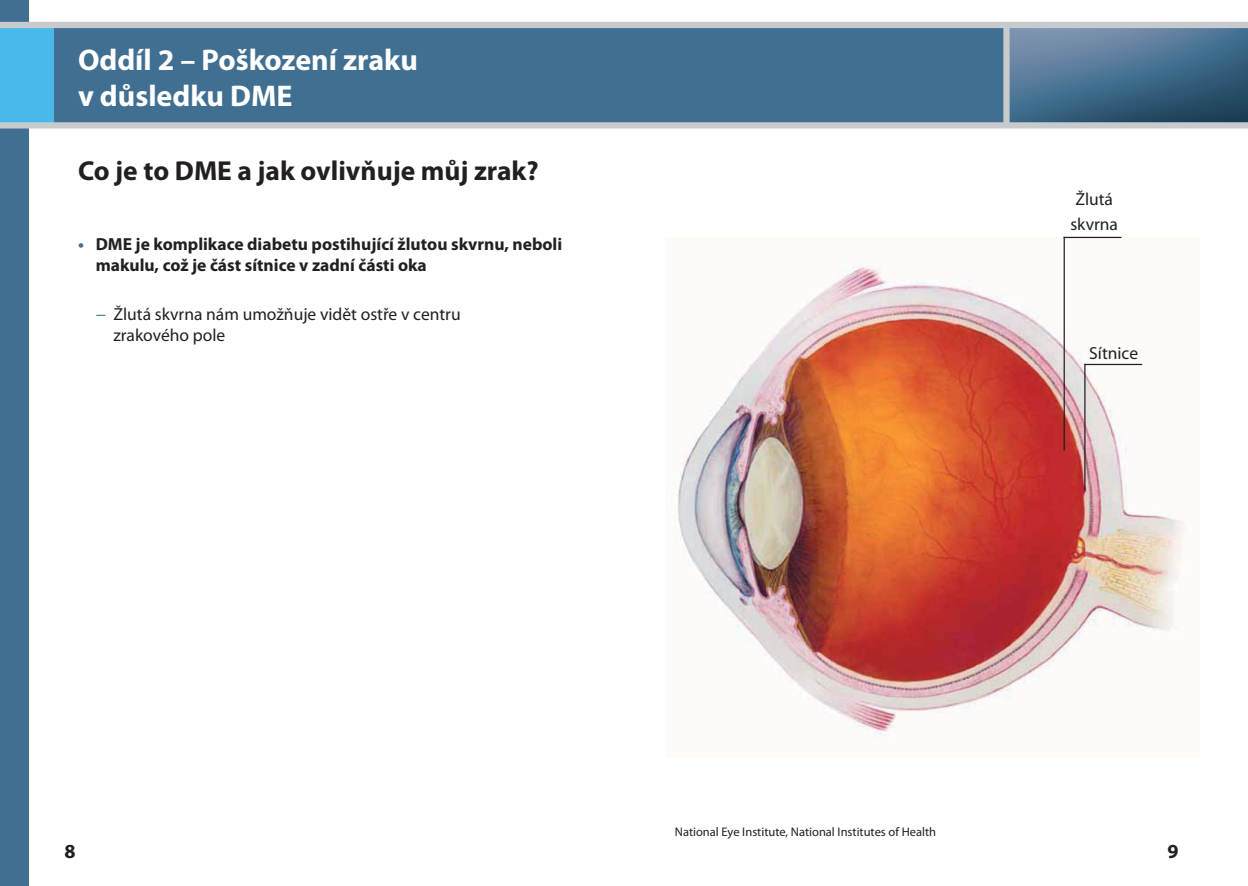
<style>
.page{position:relative;width:1248px;height:886px;background:#fff}
.page>*{position:absolute;margin:0;border:0;box-sizing:border-box;transform-origin:0 0}
.t1{font:700 30px/36px "Myriad Pro";color:#fff}
.t2{font:700 27.5px "Myriad Pro";color:#231f20}
.t3{font:700 20px "Myriad Pro";color:#231f20}
.t4{font:700 17.5px/21px "Myriad Pro";color:#231f20}
.t5{font:17.5px/21px "Myriad Pro";color:#231f20}
.t6{font:12.5px "Myriad Pro";color:#231f20}
.s1{color:#406f91}
</style>
<div class="page">
<img style="left:1009px;top:28px;width:238px;height:94px">
<div style="left:0;top:25px;width:1004px;height:100px;background:#406f91"></div>
<div style="left:0;top:0;width:28px;height:886px;background:#406f91"></div>
<div style="left:1003px;top:24px;width:6px;height:104px;background:#c8cbce"></div>
<div style="left:0;top:25px;width:53px;height:102px;background:#47baeb"></div>
<div style="left:0;top:122px;width:1247px;height:6px;background:#c8cbce"></div>
<div style="left:0;top:22px;width:1247px;height:6px;background:#c8cbce"></div>
<img style="left:674px;top:238px;width:511px;height:498px">
<hr style="left:1063px;top:237px;width:1px;height:214px;background:#231f20">
<hr style="left:1063px;top:237px;width:58px;height:1px;background:#231f20">
<hr style="left:1084px;top:364px;width:58px;height:1px;background:#231f20">
<hr style="left:1084px;top:364px;width:1px;height:126px;background:#231f20">
<h1 class="t1" style="left:78px;top:45px;width:341px">Oddíl 2 – Poškození zraku v důsledku DME</h1>
<h2 class="t2" style="left:78px;top:160px;width:462px">Co je to DME a jak ovlivňuje můj zrak?</h2>
<p class="t4" style="left:96px;top:235px;width:468px;text-indent:-18px"><span class="s1">•</span> DME je komplikace diabetu postihující žlutou skvrnu, neboli makulu, což je část sítnice v zadní části oka</p>
<p class="t5" style="left:113px;top:306px;width:349px;text-indent:-18px"><span class="s1">−</span> Žlutá skvrna nám umožňuje vidět ostře v centru zrakového pole</p>
<p class="t5" style="left:1070px;top:189px;width:49px;line-height:24.5px">Žlutá skvrna</p>
<p class="t5" style="left:1089px;top:344px;width:50px">Sítnice</p>
<p class="t6" style="left:674px;top:827px;width:263px">National Eye Institute, National Institutes of Health</p>
<p class="t3" style="left:65px;top:844px;width:13px">8</p>
<p class="t3" style="left:1167px;top:844px;width:13px">9</p>
</div>
